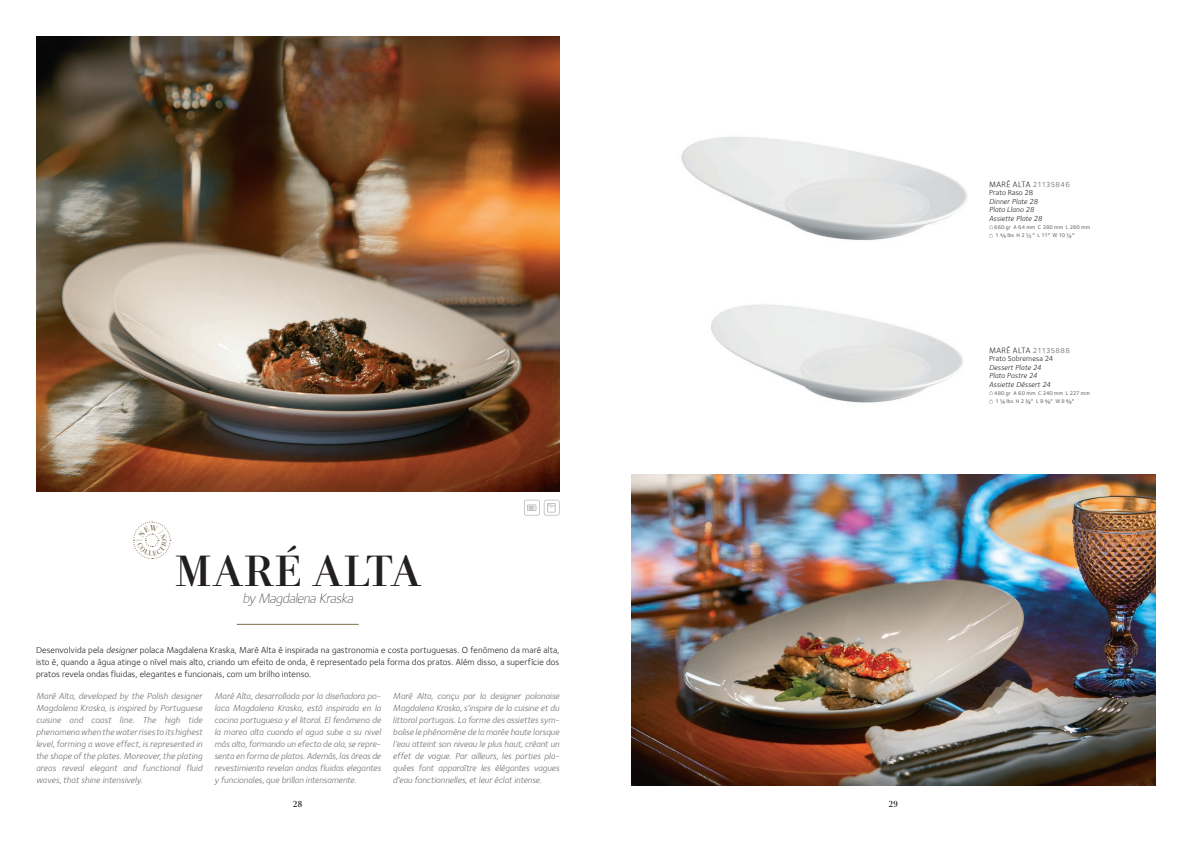
<style>
.page{position:relative;width:1191px;height:842px;background:#fff}
.page>*{position:absolute;margin:0;border:0;box-sizing:border-box;transform-origin:0 0}
.t1{font:700 45px "Andrade Pro";letter-spacing:.005em;color:#231f20}
.t2{font:italic 300 14px "Foundry Sterling";color:#57585a}
.t3{font:italic 9px/12px "Foundry Sterling";color:#6c6d70;text-align:justify}
.t4{font:9px/12px "Foundry Sterling";letter-spacing:.01em;color:#231f20;text-align:justify}
.t5{font:700 9px "Andrade Pro";color:#231f20}
.t6{font:8px "Foundry Sterling Book Expert";letter-spacing:.055em;color:#231f20}
.t7{font:italic 7.5px/8.5px "Foundry Sterling";letter-spacing:.015em;color:#231f20}
.t8{font:7.5px "Foundry Sterling";letter-spacing:.015em;color:#231f20}
.t9{font:7px "Myriad Pro";color:#636366}
.t10{font:500 5.5px/8.5px "Foundry Sterling";letter-spacing:.02em;color:#636366}
.s1{font-style:italic}
.s2{font-family:"Foundry Sterling";font-size:7.5px;color:#636366}
.s3{font-family:"Myriad Pro";font-weight:400;font-size:7px}
.s4{font-family:"Foundry Sterling";font-weight:500;font-size:5.5px}
</style>
<div class="page">
<img style="left:36px;top:144px;width:523px;height:347px">
<svg style="left:36px;top:36px;width:523px;height:108px;background:#5b3c23"></svg>
<hr style="left:237px;top:624px;width:122px;height:1px;background:#7d704f">
<img style="left:631px;top:474px;width:524px;height:311px">
<img style="left:681px;top:137px;width:287px;height:104px">
<img style="left:711px;top:304px;width:282px;height:100px">
<svg style="left:524px;top:500px;width:35px;height:15px"></svg>
<svg style="left:989px;top:225px;width:4px;height:12px"></svg>
<svg style="left:989px;top:391px;width:4px;height:12px"></svg>
<svg style="left:133px;top:521px;width:38px;height:38px"></svg>
<h1 class="t1" style="left:174px;top:541px;width:248px">MARÉ ALTA</h1>
<h2 class="t2" style="left:242px;top:590px;width:115px">by Magdalena Kraska</h2>
<p class="t4" style="left:36px;top:644px;width:525px">Desenvolvida pela <span class="s1">designer</span> polaca Magdalena Kraska, Maré Alta é inspirada na gastronomia e costa portuguesas. O fenómeno da maré alta, isto é, quando a água atinge o nível mais alto, criando um efeito de onda, é representado pela forma dos pratos. Além disso, a superfície dos pratos revela ondas fluidas, elegantes e funcionais, com um brilho intenso.</p>
<p class="t3" style="left:36px;top:689px;width:168px">Maré Alta, developed by the Polish designer Magdalena Kraska, is inspired by Portuguese cuisine and coast line. The high tide phenomena when the water rises to its highest level, forming a wave effect, is represented in the shape of the plates. Moreover, the plating areas reveal elegant and functional fluid waves, that shine intensively.</p>
<p class="t3" style="left:214px;top:689px;width:168px">Maré Alta, desarrollada por la diseñadora po&shy;laca Magdalena Kraska, está inspirada en la cocina portuguesa y el litoral. El fenómeno de la marea alta cuando el agua sube a su nivel más alto, formando un efecto de ola, se repre&shy;senta en forma de platos. Además, las áreas de revestimiento revelan ondas fluidas elegantes y funcionales, que brillan intensamente.</p>
<p class="t3" style="left:393px;top:689px;width:168px">Maré Alta, conçu par la designer polonaise Magdalena Kraska, s’inspire de la cuisine et du littoral portugais. La forme des assiettes sym&shy;bolise le phénomène de la marée haute lorsque l’eau atteint son niveau le plus haut, créant un effet de vague. Par ailleurs, les parties pla&shy;quées font apparaître les élégantes vagues d’eau fonctionnelles, et leur éclat intense.</p>
<p class="t5" style="left:293px;top:798px;width:11px">28</p>
<p class="t5" style="left:888px;top:798px;width:11px">29</p>
<p class="t6" style="left:989px;top:180px;width:82px">MARÉ ALTA <span class="s2">21135846</span></p>
<p class="t8" style="left:989px;top:188px;width:46px">Prato Raso 28</p>
<p class="t7" style="left:989px;top:197px;width:55px">Dinner Plate 28<br>Plato Llano 28<br>Assiette Plate 28</p>
<p class="t10" style="left:994px;top:223px;width:97px">660 gr A 64 mm C 280 mm L 260 mm<br>1 <span class="s3">4/9</span> lbs H 2 <span class="s3">1/2 ”</span> L 11<span class="s3">”</span> W 10 <span class="s3">1/4”</span></p>
<p class="t6" style="left:989px;top:345px;width:82px">MARÉ ALTA <span class="s2">21135888</span></p>
<p class="t8" style="left:989px;top:354px;width:66px">Prato Sobremesa 24</p>
<p class="t7" style="left:989px;top:363px;width:63px">Dessert Plate 24<br>Plato Postre 24<br>Assiette Déssert 24</p>
<p class="t10" style="left:994px;top:389px;width:97px">480 gr A 60 mm C 240 mm L 227 mm</p>
<p class="t9" style="left:995px;top:397px;width:80px"><span class="s4">1</span> 1/9 <span class="s4">lbs H 2</span> 3/8” <span class="s4">L 9</span> 4/9” <span class="s4">W 8</span> 8/9”</p>
</div>
